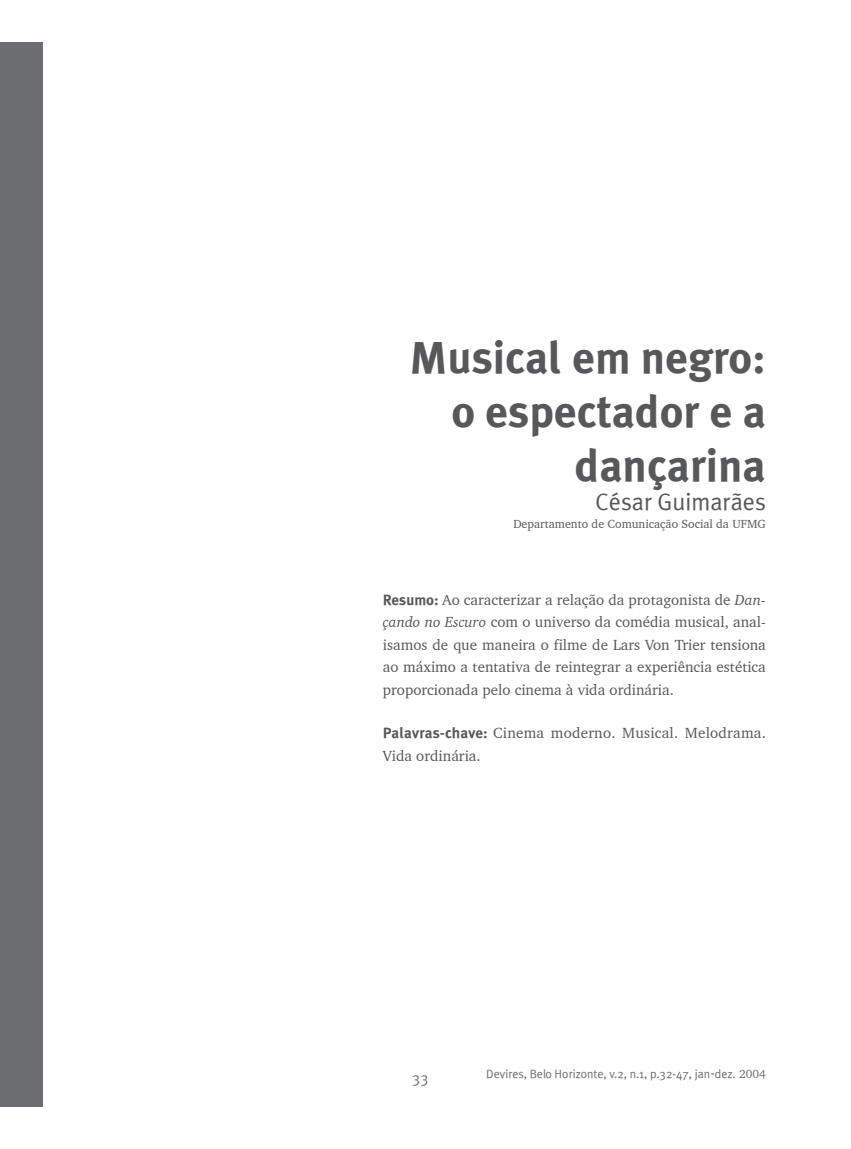
<style>
.page{position:relative;width:851px;height:1149px;background:#fff}
.page>*{position:absolute;margin:0;border:0;box-sizing:border-box;transform-origin:0 0}
.tÌtulo_artigo{font:700 45px/54px "Meta Plus";color:#57585a;text-align:right}
.autoria{font:24px "Meta Plus Normal Roman";color:#57585a}
.resumoinicial-resumo{font:15px/22.5px "Charter BT";color:#57585a;text-align:justify}
.t1{font:15px "Meta Plus Normal Roman";color:#6c6d70}
.texto_corrido{font:12px "Meta Plus Normal Roman";color:#6c6d70}
.autor-descriÁ_o{font:12px "Charter BT";color:#57585a}
.s1{font-family:"Meta Plus";font-weight:700}
.s2{font-style:italic}
.s3{font-size:15px}
.s4{font-family:"Charter BT"}
</style>
<div class="page">
<div style="left:0;top:43px;width:43px;height:1063px;background:#6c6d70"></div>
<p class="tÌtulo_artigo" style="left:409px;top:330px;width:357px">Musical em negro: o espectador e a dançarina</p>
<p class="autoria" style="left:595px;top:487px;width:172px">César Guimarães</p>
<p class="autor-descriÁ_o" style="left:513px;top:516px;width:254px">Departamento de Comunicação Social da UFMG</p>
<p class="resumoinicial-resumo" style="left:383px;top:587px;width:384px"><span class="s1">Resumo:</span> Ao caracterizar a relação da protagonista de <span class="s2">Dan&shy;çando no Escuro</span> com o universo da comédia musical, anal&shy;isamos de que maneira o filme de Lars Von Trier tensiona ao máximo a tentativa de reintegrar a experiência estética proporcionada pelo cinema à vida ordinária.</p>
<p class="resumoinicial-resumo" style="left:383px;top:721px;width:384px"><span class="s1">Palavras-chave:</span> Cinema moderno. Musical. Melodrama.<br>Vida ordinária.</p>
<p class="t1" style="left:412px;top:1068px;width:18px">33</p>
<p class="texto_corrido" style="left:486px;top:1066px;width:281px">Devires, Belo Horizonte, v.2, n.1, p.32-47, jan<span class="s3">-</span>dez. <span class="s4">2004</span></p>
</div>
